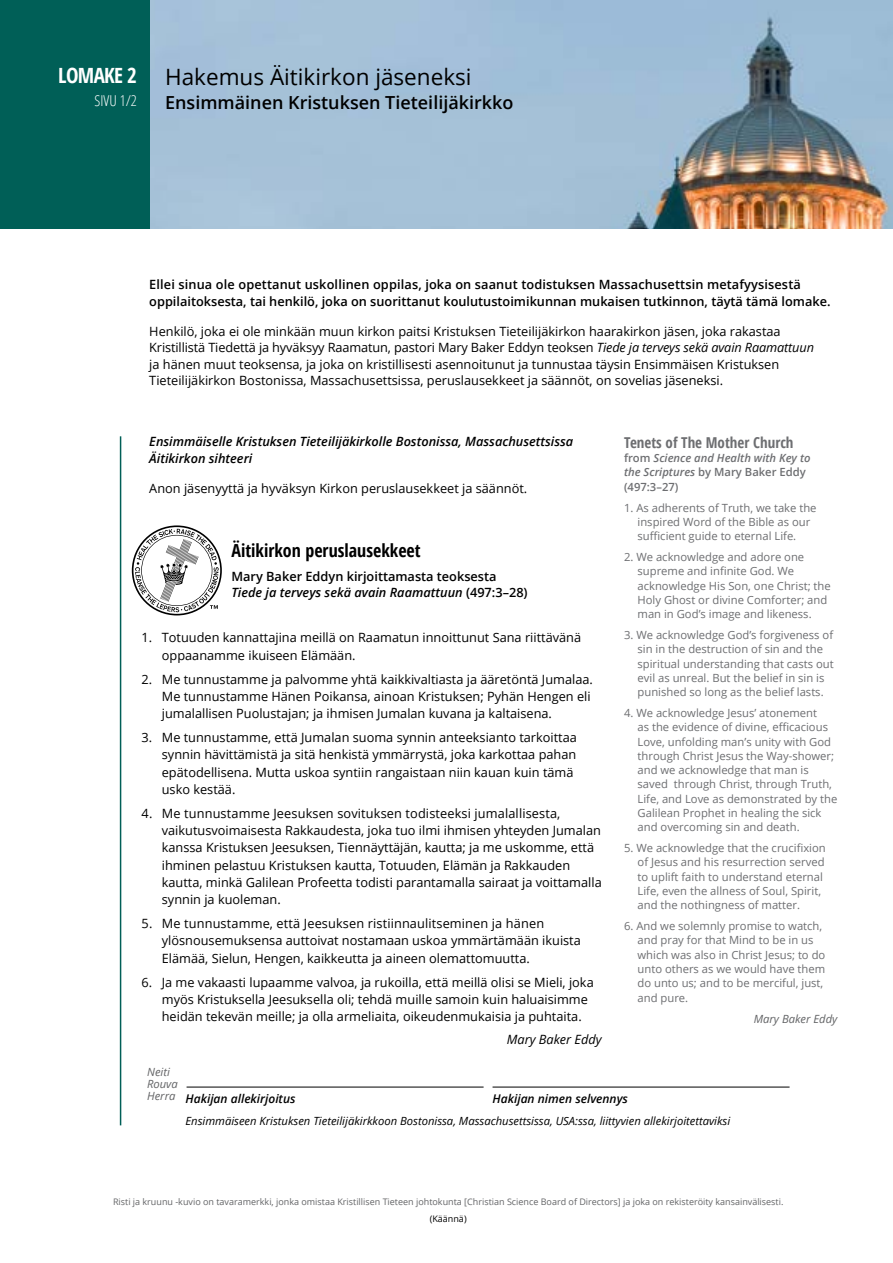
<style>
.page{position:relative;width:893px;height:1263px;background:#fff}
.page>*{position:absolute;margin:0;border:0;box-sizing:border-box;transform-origin:0 0}
.t1{font:22.5px "Open Sans";color:#000}
.t2{font:700 condensed 21px "Open Sans";letter-spacing:-.03em;color:#fff}
.t3{font:600 18px "Open Sans";color:#000}
.t4{font:700 condensed 18px "Open Sans";color:#000}
.t5{font:700 condensed 15px "Open Sans";color:#6d6e71}
.t6{font:300 condensed 15px "Open Sans";color:#fff}
.t7{font:12.75px/17.2px "Open Sans";color:#000}
.t8{font:600 12.75px/16.5px "Open Sans";color:#000}
.t9{font:italic 600 12.75px/16.5px "Open Sans";color:#000}
.t10{font:italic 12.75px "Open Sans";color:#000}
.t11{font:italic 600 12px "Open Sans";color:#000}
.t12{font:11.25px/14.2px "Open Sans";color:#6d6e71}
.t13{font:italic 11.25px "Open Sans";color:#000}
.t14{font:italic 600 11.25px/14.2px "Open Sans";color:#6d6e71}
.t15{font:italic 11.25px/12px "Open Sans";color:#636466}
.t16{font:9px "Open Sans";color:#636466}
.t17{font:9px "Open Sans";color:#000}
.s1{font-style:italic}
.s2{font-style:normal}
</style>
<div class="page">
<img style="left:149px;top:0;width:744px;height:229px">
<div style="left:0;top:0;width:149px;height:229px;background:#005f57"></div>
<hr style="left:120px;top:436px;width:1px;height:689px;background:#005f57">
<svg style="left:132px;top:525px;width:90px;height:90px"></svg>
<hr style="left:187px;top:1087px;width:297px;height:1px;background:#000">
<hr style="left:493px;top:1087px;width:297px;height:1px;background:#000">
<h2 class="t2" style="left:58px;top:61px;width:80px">LOMAKE 2</h2>
<p class="t6" style="left:95px;top:90px;width:44px">SIVU 1/2</p>
<h1 class="t1" style="left:165px;top:61px;width:308px">Hakemus Äitikirkon jäseneksi</h1>
<h3 class="t3" style="left:165px;top:90px;width:350px">Ensimmäinen Kristuksen Tieteilijäkirkko</h3>
<p class="t8" style="left:149px;top:276px;width:683px">Ellei sinua ole opettanut uskollinen oppilas, joka on saanut todistuksen Massachusettsin metafyysisestä oppilaitoksesta, tai henkilö, joka on suorittanut koulutustoimikunnan mukaisen tutkinnon, täytä tämä lomake.</p>
<p class="t7" style="left:149px;top:323px;width:666px;line-height:16.5px">Henkilö, joka ei ole minkään muun kirkon paitsi Kristuksen Tieteilijäkirkon haarakirkon jäsen, joka rakastaa Kristillistä Tiedettä ja hyväksyy Raamatun, pastori Mary Baker Eddyn teoksen <span class="s1">Tiede ja terveys sekä avain Raamattuun </span>ja hänen muut teoksensa, ja joka on kristillisesti asennoitunut ja tunnustaa täysin Ensimmäisen Kristuksen Tieteilijäkirkon Bostonissa, Massachusettsissa, peruslausekkeet ja säännöt, on sovelias jäseneksi.</p>
<p class="t5" style="left:624px;top:432px;width:171px">Tenets of The Mother Church</p>
<p class="t14" style="left:624px;top:451px;width:188px"><span class="s2">from</span> Science and Health with Key to the Scriptures <span class="s2">by Mary Baker Eddy (497:3–27)</span></p>
<p class="t12" style="left:637px;top:500px;width:181px;text-indent:-14px">1. As adherents of Truth, we take the inspired Word of the Bible as our sufficient guide to eternal Life.</p>
<p class="t12" style="left:637px;top:550px;width:195px;text-indent:-14px">2. We acknowledge and adore one supreme and infinite God. We acknowledge His Son, one Christ; the<br>Holy Ghost or divine Comforter; and man in God’s image and likeness.</p>
<p class="t12" style="left:637px;top:628px;width:198px;text-indent:-14px">3. We acknowledge God’s forgiveness of sin in the destruction of sin and the spiritual understanding that casts out evil as unreal. But the belief in sin is punished so long as the belief lasts.</p>
<p class="t12" style="left:637px;top:706px;width:201px;text-indent:-14px">4. We acknowledge Jesus’ atonement<br>as the evidence of divine, efficacious Love, unfolding man’s unity with God through Christ Jesus the Way-shower; and we acknowledge that man is saved through Christ, through Truth, Life, and Love as demonstrated by the Galilean Prophet in healing the sick and overcoming sin and death.</p>
<p class="t12" style="left:637px;top:841px;width:190px;text-indent:-14px">5. We acknowledge that the crucifixion of Jesus and his resurrection served to uplift faith to understand eternal Life, even the allness of Soul, Spirit, and the nothingness of matter.</p>
<p class="t12" style="left:637px;top:919px;width:189px;text-indent:-14px">6. And we solemnly promise to watch, and pray for that Mind to be in us which was also in Christ Jesus; to do unto others as we would have them do unto us; and to be merciful, just, and pure.</p>
<p class="t15" style="left:754px;top:1012px;width:85px">Mary Baker Eddy</p>
<p class="t9" style="left:149px;top:433px;width:425px">Ensimmäiselle Kristuksen Tieteilijäkirkolle Bostonissa, Massachusettsissa<br>Äitikirkon sihteeri</p>
<p class="t7" style="left:149px;top:479px;width:379px">Anon jäsenyyttä ja hyväksyn Kirkon peruslausekkeet ja säännöt.</p>
<h3 class="t4" style="left:231px;top:538px;width:191px">Äitikirkon peruslausekkeet</h3>
<p class="t8" style="left:231px;top:568px;width:298px">Mary Baker Eddyn kirjoittamasta teoksesta<br><span class="s1">Tiede ja terveys sekä avain Raamattuun</span> (497:3–28)</p>
<p class="t7" style="left:162px;top:629px;width:421px;text-indent:-20px">1. Totuuden kannattajina meillä on Raamatun innoittunut Sana riittävänä oppaanamme ikuiseen Elämään.</p>
<p class="t7" style="left:162px;top:670px;width:433px;text-indent:-20px">2. Me tunnustamme ja palvomme yhtä kaikkivaltiasta ja ääretöntä Jumalaa.<br>Me tunnustamme Hänen Poikansa, ainoan Kristuksen; Pyhän Hengen eli jumalallisen Puolustajan; ja ihmisen Jumalan kuvana ja kaltaisena.</p>
<p class="t7" style="left:162px;top:728px;width:417px;text-indent:-20px">3. Me tunnustamme, että Jumalan suoma synnin anteeksianto tarkoittaa synnin hävittämistä ja sitä henkistä ymmärrystä, joka karkottaa pahan epätodellisena. Mutta uskoa syntiin rangaistaan niin kauan kuin tämä usko kestää.</p>
<p class="t7" style="left:162px;top:804px;width:441px;text-indent:-20px">4. Me tunnustamme Jeesuksen sovituksen todisteeksi jumalallisesta, vaikutusvoimaisesta Rakkaudesta, joka tuo ilmi ihmisen yhteyden Jumalan kanssa Kristuksen Jeesuksen, Tiennäyttäjän, kautta; ja me uskomme, että ihminen pelastuu Kristuksen kautta, Totuuden, Elämän ja Rakkauden kautta, minkä Galilean Profeetta todisti parantamalla sairaat ja voittamalla synnin ja kuoleman.</p>
<p class="t7" style="left:162px;top:914px;width:421px;text-indent:-20px">5. Me tunnustamme, että Jeesuksen ristiinnaulitseminen ja hänen ylösnousemuksensa auttoivat nostamaan uskoa ymmärtämään ikuista<br>Elämää, Sielun, Hengen, kaikkeutta ja aineen olemattomuutta.</p>
<p class="t7" style="left:162px;top:973px;width:433px;text-indent:-20px">6. Ja me vakaasti lupaamme valvoa, ja rukoilla, että meillä olisi se Mieli, joka myös Kristuksella Jeesuksella oli; tehdä muille samoin kuin haluaisimme heidän tekevän meille; ja olla armeliaita, oikeudenmukaisia ja puhtaita.</p>
<p class="t10" style="left:507px;top:1031px;width:96px">Mary Baker Eddy</p>
<p class="t15" style="left:147px;top:1065px;width:32px">Neiti<br>Rouva<br>Herra</p>
<p class="t11" style="left:185px;top:1091px;width:112px">Hakijan allekirjoitus</p>
<p class="t11" style="left:493px;top:1091px;width:137px">Hakijan nimen selvennys</p>
<p class="t13" style="left:185px;top:1113px;width:546px">Ensimmäiseen Kristuksen Tieteilijäkirkkoon Bostonissa, Massachusettsissa, USA:ssa, liittyvien allekirjoitettaviksi</p>
<p class="t16" style="left:113px;top:1196px;width:672px">Risti ja kruunu -kuvio on tavaramerkki, jonka omistaa Kristillisen Tieteen johtokunta [Christian Science Board of Directors] ja joka on rekisteröity kansainvälisesti.</p>
<p class="t17" style="left:430px;top:1213px;width:38px">(Käännä)</p>
</div>
